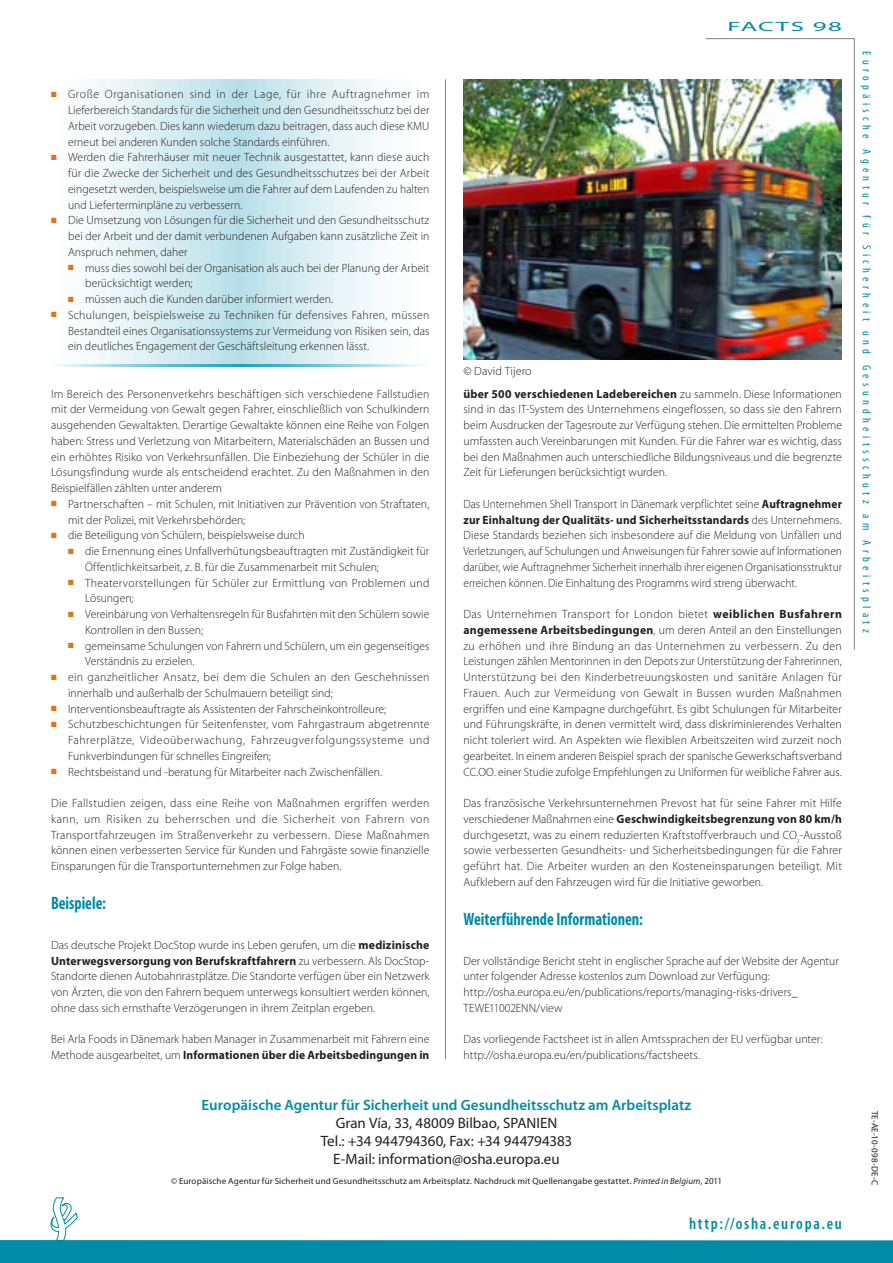
<style>
.page{position:relative;width:893px;height:1263px;background:#fff}
.page>*{position:absolute;margin:0;border:0;box-sizing:border-box;transform-origin:0 0}
._00_TITLE_2{font:700 condensed 18px "Myriad Pro";color:#008ca6;scale:.9 1}
.t1{font:600 condensed 16.5px "Myriad Pro";letter-spacing:.105em;color:#008ca6}
.t2{font:15px "Myriad Pro";color:#231f20}
.t3{font:600 15px "Myriad Pro";color:#008ca6}
.t4{font:13.5px "Myriad Pro";letter-spacing:.055em;color:#008ca6;scale:2 1}
._00_TEXT{font:300 12px/15.8px "Myriad Pro";letter-spacing:.005em;color:#231f20;text-align:justify}
._00_TEXT_BULLET_1{font:300 12px/15.8px "Myriad Pro";letter-spacing:.005em;color:#231f20;text-align:justify}
._00_TEXT-2{font:300 12px/15.8px "Myriad Pro";letter-spacing:.005em;color:#231f20;text-align:justify;scale:.94 1}
._00_TEXT_BULLET_2{font:300 12px/15.8px "Myriad Pro";letter-spacing:.005em;color:#231f20}
._00_TEXT_BULLET_1-2{font:300 12px/15.8px "Myriad Pro";letter-spacing:.025em;color:#231f20}
._00_TEXT_BULLET_2-2{font:300 12px/15.8px "Myriad Pro";letter-spacing:.005em;color:#231f20;scale:.96 1}
.t5{font:condensed 12px "Myriad Pro";letter-spacing:.36em;color:#008ca6}
._0K-Texte{font:300 12px "Myriad Pro";letter-spacing:.005em;color:#231f20}
.t6{font:9px "Myriad Pro";letter-spacing:.015em;color:#231f20}
.s1{color:#e2711d}
.s2{font-weight:700}
.s3{font-style:italic}
</style>
<div class="page">
<svg style="left:95px;top:79px;width:279px;height:285px;background:#d7edf2"></svg>
<svg style="left:0;top:1197px;width:893px;height:66px"></svg>
<hr style="left:445px;top:79px;width:1px;height:980px;background:#808285">
<svg style="left:705px;top:38px;width:150px;height:612px"></svg>
<img style="left:463px;top:79px;width:379px;height:280px">
<hr style="left:51px;top:364px;width:378px;height:2px;background:#1aa5bb">
<p class="_00_TEXT_BULLET_1" style="left:68px;top:87px;width:363px;text-indent:-17px"><span class="s1">■</span> Große Organisationen sind in der Lage, für ihre Auftragnehmer im Lieferbereich Standards für die Sicherheit und den Gesundheitsschutz bei der Arbeit vorzugeben. Dies kann wiederum dazu beitragen, dass auch diese KMU erneut bei anderen Kunden solche Standards einführen.</p>
<p class="_00_TEXT_BULLET_1" style="left:68px;top:150px;width:363px;text-indent:-17px"><span class="s1">■</span> Werden die Fahrerhäuser mit neuer Technik ausgestattet, kann diese auch für die Zwecke der Sicherheit und des Gesundheitsschutzes bei der Arbeit eingesetzt werden, beispielsweise um die Fahrer auf dem Laufenden zu halten und Lieferterminpläne zu verbessern.</p>
<p class="_00_TEXT_BULLET_1" style="left:68px;top:213px;width:363px;text-indent:-17px"><span class="s1">■</span> Die Umsetzung von Lösungen für die Sicherheit und den Gesundheitsschutz bei der Arbeit und der damit verbundenen Aufgaben kann zusätzliche Zeit in Anspruch nehmen, daher</p>
<p class="_00_TEXT_BULLET_2" style="left:85px;top:260px;width:346px;text-indent:-17px"><span class="s1">■</span> muss dies sowohl bei der Organisation als auch bei der Planung der Arbeit berücksichtigt werden;</p>
<p class="_00_TEXT_BULLET_2" style="left:68px;top:291px;width:267px"><span class="s1">■</span> müssen auch die Kunden darüber informiert werden.</p>
<p class="_00_TEXT_BULLET_1" style="left:68px;top:307px;width:363px;text-indent:-17px"><span class="s1">■</span> Schulungen, beispielsweise zu Techniken für defensives Fahren, müssen Bestandteil eines Organisationssystems zur Vermeidung von Risiken sein, das ein deutliches Engagement der Geschäftsleitung erkennen lässt.</p>
<p class="_00_TEXT" style="left:51px;top:386px;width:380px">Im Bereich des Personenverkehrs beschäftigen sich verschiedene Fallstudien mit der Vermeidung von Gewalt gegen Fahrer, einschließlich von Schulkindern ausgehenden Gewaltakten. Derartige Gewaltakte können eine Reihe von Folgen haben: Stress und Verletzung von Mitarbeitern, Materialschäden an Bussen und ein erhöhtes Risiko von Verkehrsunfällen. Die Einbeziehung der Schüler in die Lösungsfindung wurde als entscheidend erachtet. Zu den Maßnahmen in den Beispielfällen zählten unter anderem</p>
<p class="_00_TEXT_BULLET_1" style="left:68px;top:496px;width:363px;text-indent:-17px"><span class="s1">■</span> Partnerschaften – mit Schulen, mit Initiativen zur Prävention von Straftaten, mit der Polizei, mit Verkehrsbehörden;</p>
<p class="_00_TEXT_BULLET_1" style="left:51px;top:528px;width:255px"><span class="s1">■</span> die Beteiligung von Schülern, beispielsweise durch</p>
<p class="_00_TEXT_BULLET_2" style="left:85px;top:543px;width:346px;text-indent:-17px"><span class="s1">■</span> die Ernennung eines Unfallverhütungsbeauftragten mit Zuständigkeit für<br>Öffentlichkeitsarbeit, z. B. für die Zusammenarbeit mit Schulen;</p>
<p class="_00_TEXT_BULLET_2" style="left:85px;top:575px;width:346px;text-indent:-17px"><span class="s1">■</span> Theatervorstellungen für Schüler zur Ermittlung von Problemen und<br>Lösungen;</p>
<p class="_00_TEXT_BULLET_2" style="left:85px;top:606px;width:346px;text-indent:-17px"><span class="s1">■</span> Vereinbarung von Verhaltensregeln für Busfahrten mit den Schülern sowie<br>Kontrollen in den Bussen;</p>
<p class="_00_TEXT_BULLET_2-2" style="left:85px;top:638px;width:360px;text-indent:-17px"><span class="s1">■</span> gemeinsame Schulungen von Fahrern und Schülern, um ein gegenseitiges<br>Verständnis zu erzielen.</p>
<p class="_00_TEXT_BULLET_1-2" style="left:68px;top:669px;width:363px;text-indent:-17px"><span class="s1">■</span> ein ganzheitlicher Ansatz, bei dem die Schulen an den Geschehnissen innerhalb und außerhalb der Schulmauern beteiligt sind;</p>
<p class="_00_TEXT_BULLET_1" style="left:51px;top:701px;width:337px"><span class="s1">■</span> Interventionsbeauftragte als Assistenten der Fahrscheinkontrolleure;</p>
<p class="_00_TEXT_BULLET_1" style="left:68px;top:717px;width:363px;text-indent:-17px"><span class="s1">■</span> Schutzbeschichtungen für Seitenfenster, vom Fahrgastraum abgetrennte Fahrerplätze, Videoüberwachung, Fahrzeugverfolgungssysteme und Funkverbindungen für schnelles Eingreifen;</p>
<p class="_00_TEXT_BULLET_1" style="left:51px;top:764px;width:333px"><span class="s1">■</span> Rechtsbeistand und -beratung für Mitarbeiter nach Zwischenfällen.</p>
<p class="_00_TEXT" style="left:51px;top:795px;width:380px">Die Fallstudien zeigen, dass eine Reihe von Maßnahmen ergriffen werden kann, um Risiken zu beherrschen und die Sicherheit von Fahrern von Transportfahrzeugen im Straßenverkehr zu verbessern. Diese Maßnahmen können einen verbesserten Service für Kunden und Fahrgäste sowie finanzielle Einsparungen für die Transportunternehmen zur Folge haben.</p>
<p class="_00_TITLE_2" style="left:51px;top:892px;width:63px">Beispiele:</p>
<p class="_00_TEXT" style="left:51px;top:937px;width:380px">Das deutsche Projekt DocStop wurde ins Leben gerufen, um die <span class="s2">medizinische Unterwegsversorgung von Berufskraftfahrern</span> zu verbessern. Als DocStop-Standorte dienen Autobahnrastplätze. Die Standorte verfügen über ein Netzwerk von Ärzten, die von den Fahrern bequem unterwegs konsultiert werden können, ohne dass sich ernsthafte Verzögerungen in ihrem Zeitplan ergeben.</p>
<p class="_00_TEXT" style="left:51px;top:1032px;width:380px">Bei Arla Foods in Dänemark haben Manager in Zusammenarbeit mit Fahrern eine<br>Methode ausgearbeitet, um <span class="s2">Informationen über die Arbeitsbedingungen in</span></p>
<p class="_0K-Texte" style="left:463px;top:364px;width:70px">© David Tijero</p>
<p class="t4" style="left:727px;top:19px;width:59px">FACTS 98</p>
<p class="_00_TEXT" style="left:463px;top:386px;width:380px"><span class="s2">über 500 verschiedenen Ladebereichen</span> zu sammeln. Diese Informationen sind in das IT-System des Unternehmens eingeflossen, so dass sie den Fahrern beim Ausdrucken der Tagesroute zur Verfügung stehen. Die ermittelten Probleme umfassten auch Vereinbarungen mit Kunden. Für die Fahrer war es wichtig, dass bei den Maßnahmen auch unterschiedliche Bildungsniveaus und die begrenzte Zeit für Lieferungen berücksichtigt wurden.</p>
<p class="_00_TEXT-2" style="left:463px;top:496px;width:404px">Das Unternehmen Shell Transport in Dänemark verpflichtet seine <span class="s2">Auftragnehmer zur Einhaltung der Qualitäts- und Sicherheitsstandards</span> des Unternehmens.<br>Diese Standards beziehen sich insbesondere auf die Meldung von Unfällen und Verletzungen, auf Schulungen und Anweisungen für Fahrer sowie auf Informationen darüber, wie Auftragnehmer Sicherheit innerhalb ihrer eigenen Organisationsstruktur erreichen können. Die Einhaltung des Programms wird streng überwacht.</p>
<p class="_00_TEXT" style="left:463px;top:606px;width:380px">Das Unternehmen Transport for London bietet <span class="s2">weiblichen Busfahrern angemessene Arbeitsbedingungen</span>, um deren Anteil an den Einstellungen zu erhöhen und ihre Bindung an das Unternehmen zu verbessern. Zu den Leistungen zählen Mentorinnen in den Depots zur Unterstützung der Fahrerinnen, Unterstützung bei den Kinderbetreuungskosten und sanitäre Anlagen für Frauen. Auch zur Vermeidung von Gewalt in Bussen wurden Maßnahmen ergriffen und eine Kampagne durchgeführt. Es gibt Schulungen für Mitarbeiter und Führungskräfte, in denen vermittelt wird, dass diskriminierendes Verhalten nicht toleriert wird. An Aspekten wie flexiblen Arbeitszeiten wird zurzeit noch gearbeitet. In einem anderen Beispiel sprach der spanische Gewerkschaftsverband CC.OO. einer Studie zufolge Empfehlungen zu Uniformen für weibliche Fahrer aus.</p>
<p class="_00_TEXT" style="left:463px;top:795px;width:380px">Das französische Verkehrsunternehmen Prevost hat für seine Fahrer mit Hilfe verschiedener Maßnahmen eine <span class="s2">Geschwindigkeitsbegrenzung von 80 km/h </span>durchgesetzt, was zu einem reduzierten Kraftstoffverbrauch und CO<sub>2</sub>-Ausstoß sowie verbesserten Gesundheits- und Sicherheitsbedingungen für die Fahrer geführt hat. Die Arbeiter wurden an den Kosteneinsparungen beteiligt. Mit Aufklebern auf den Fahrzeugen wird für die Initiative geworben.</p>
<p class="_00_TITLE_2" style="left:463px;top:908px;width:201px">Weiterführende Informationen:</p>
<p class="_00_TEXT" style="left:463px;top:953px;width:377px;text-align:left">Der vollständige Bericht steht in englischer Sprache auf der Website der Agentur unter folgender Adresse kostenlos zum Download zur Verfügung: http://osha.europa.eu/en/publications/reports/managing-risks-drivers_ TEWE11002ENN/view</p>
<p class="_00_TEXT" style="left:463px;top:1032px;width:361px">Das vorliegende Factsheet ist in allen Amtssprachen der EU verfügbar unter: http://osha.europa.eu/en/publications/factsheets.</p>
<p class="t3" style="left:202px;top:1096px;width:491px">Europäische Agentur für Sicherheit und Gesundheitsschutz am Arbeitsplatz</p>
<p class="t2" style="left:336px;top:1114px;width:223px">Gran Vía, 33, 48009 Bilbao, SPANIEN</p>
<p class="t2" style="left:321px;top:1132px;width:253px">Tel.: +34 944794360, Fax: +34 944794383</p>
<p class="t2" style="left:333px;top:1150px;width:228px">E-Mail: information@osha.europa.eu</p>
<p class="t6" style="left:171px;top:1175px;width:552px">© Europäische Agentur für Sicherheit und Gesundheitsschutz am Arbeitsplatz. Nachdruck mit Quellenangabe gestattet. <span class="s3">Printed in Belgium</span>, 2011</p>
<p class="t1" style="left:689px;top:1214px;width:154px">http://osha.europa.eu</p>
<p class="t5" style="left:874px;top:51px;width:583px;rotate:90deg">Europäische Agentur für Sicherheit und Gesundheitsschutz am Arbeitsplatz</p>
<p class="t6" style="left:880px;top:1110px;width:76px;rotate:90deg">TE-AE-10-098-DE-C</p>
</div>
